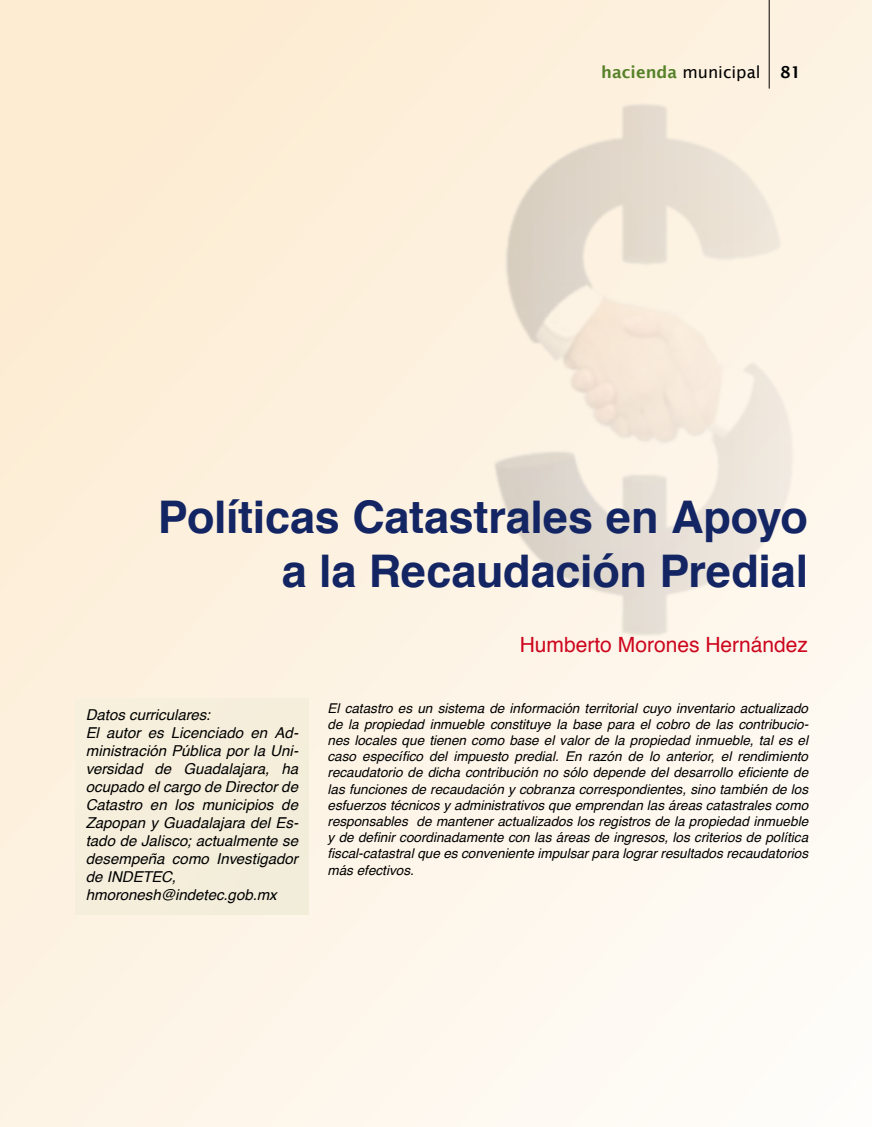
<style>
.page{position:relative;width:872px;height:1127px;background:#fff}
.page>*{position:absolute;margin:0;border:0;box-sizing:border-box;transform-origin:0 0}
.t1{font:700 45px/54px "Helvetica";letter-spacing:-.005em;color:#142564;text-align:right}
.t2{font:21px "Helvetica";color:#cd071e}
.t3{font:16.5px "Lucida Sans";color:#000}
.t4{font:italic 15px/18px "Helvetica";letter-spacing:.005em;color:#000}
.t5{font:italic 13.5px/16.2px "Helvetica";color:#000;text-align:justify}
.s1{font-weight:600;color:#558128}
.s2{font-weight:600}
</style>
<div class="page">
<div style="left:0;top:0;width:872px;height:1127px;background:linear-gradient(to bottom,#fdebd1,#fef9f1)"></div>
<img style="left:420px;top:83px;width:452px;height:558px">
<hr style="left:769px;top:0;width:1px;height:89px;background:#000">
<div style="left:75px;top:698px;width:234px;height:216px;background:#f5eedb"></div>
<p class="t3" style="left:601px;top:63px;width:201px"><span class="s1">hacienda</span> municipal <span class="s2">81</span></p>
<h1 class="t1" style="left:158px;top:491px;width:651px">Políticas Catastrales en Apoyo a la Recaudación Predial</h1>
<h2 class="t2" style="left:520px;top:629px;width:290px">Humberto Morones Hernández</h2>
<p class="t4" style="left:86px;top:706px;width:214px">Datos curriculares:<br>El autor es Licenciado en Ad&shy;ministración Pública por la Uni&shy;versidad de Guadalajara, ha ocupado el cargo de Director de<br>Catastro en los municipios de<br>Zapopan y Guadalajara del Es&shy;tado de Jalisco; actualmente se desempeña como Investigador de INDETEC, hmoronesh@indetec.gob.mx</p>
<p class="t5" style="left:327px;top:700px;width:482px">El catastro es un sistema de información territorial cuyo inventario actualizado de la propiedad inmueble constituye la base para el cobro de las contribucio&shy;nes locales que tienen como base el valor de la propiedad inmueble, tal es el caso específico del impuesto predial. En razón de lo anterior, el rendimiento recaudatorio de dicha contribución no sólo depende del desarrollo eficiente de las funciones de recaudación y cobranza correspondientes, sino también de los esfuerzos técnicos y administrativos que emprendan las áreas catastrales como responsables de mantener actualizados los registros de la propiedad inmueble y de definir coordinadamente con las áreas de ingresos, los criterios de política fiscal-catastral que es conveniente impulsar para lograr resultados recaudatorios más efectivos.</p>
</div>
